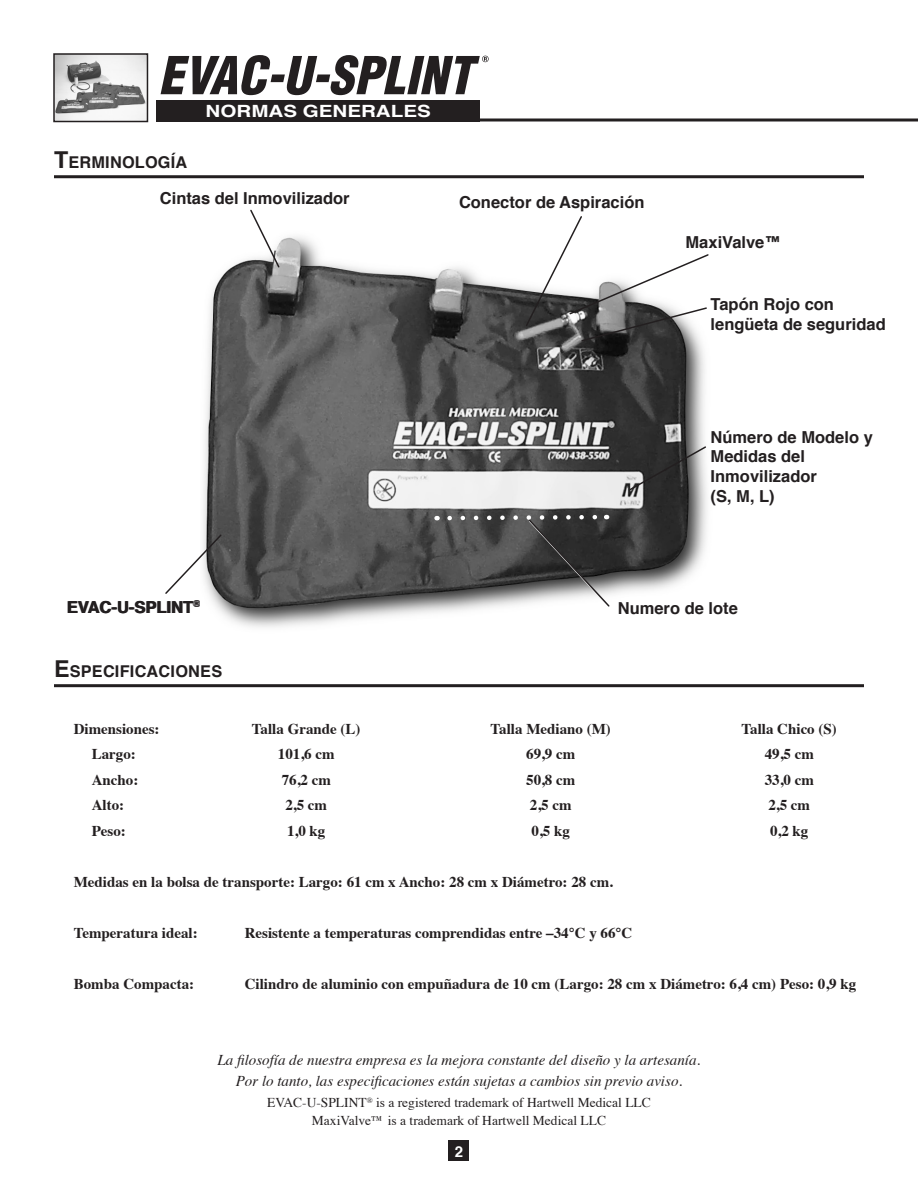
<style>
.page{position:relative;width:918px;height:1188px;background:#fff}
.page>*{position:absolute;margin:0;border:0;box-sizing:border-box;transform-origin:0 0}
.t1{font:700 16.95px "Helvetica";color:#fff;scale:1.22 1}
.t2{font:700 16.5px/19.8px "Helvetica";color:#231f20}
.t3{font:700 16.35px "Helvetica";letter-spacing:.015em;color:#231f20}
.t4{font:700 15px "Times";color:#231f20}
.t5{font:italic 15px "Times";color:#231f20}
.t6{font:700 15px "Helvetica";color:#fff}
.t7{font:13.5px "Times";color:#231f20}
.s1{font-size:23.25px}
</style>
<div class="page">
<div style="left:449px;top:1141px;width:20px;height:20px;background:#231f20"></div>
<img style="left:56px;top:56px;width:89px;height:63px">
<div style="left:53px;top:53px;width:95px;height:69px;border:2px solid #231f20"></div>
<div style="left:157px;top:100px;width:323px;height:22px;background:#231f20"></div>
<svg style="left:161px;top:55px;width:328px;height:40px"></svg>
<svg style="left:156px;top:118px;width:762px;height:4px;fill:#231f20"></svg>
<hr style="left:54px;top:175px;width:810px;height:3px;background:#231f20">
<hr style="left:54px;top:684px;width:810px;height:3px;background:#231f20">
<img style="left:203px;top:236px;width:504px;height:391px">
<svg style="left:249px;top:209px;width:32px;height:60px"></svg>
<svg style="left:524px;top:216px;width:185px;height:127px"></svg>
<svg style="left:627px;top:445px;width:80px;height:47px;background:#565656"></svg>
<svg style="left:165px;top:533px;width:58px;height:62px"></svg>
<svg style="left:445px;top:513px;width:166px;height:96px;background:#626262"></svg>
<p class="t3" style="left:54px;top:150px;width:135px"><span class="s1">T</span>ERMINOLOGÍA</p>
<p class="t1" style="left:206px;top:97px;width:186px">NORMAS GENERALES</p>
<p class="t2" style="left:160px;top:188px;width:191px">Cintas del Inmovilizador</p>
<p class="t2" style="left:459px;top:192px;width:187px">Conector de Aspiración</p>
<p class="t2" style="left:686px;top:232px;width:97px">MaxiValve™</p>
<p class="t2" style="left:711px;top:294px;width:125px">Tapón Rojo con</p>
<p class="t2" style="left:711px;top:314px;width:177px">lengüeta de seguridad</p>
<p class="t2" style="left:67px;top:597px;width:135px">EVAC-U-SPLINT<sup>®</sup></p>
<p class="t3" style="left:54px;top:658px;width:170px"><span class="s1">E</span>SPECIFICACIONES</p>
<p class="t2" style="left:711px;top:427px;width:164px">Número de Modelo y<br>Medidas del</p>
<p class="t2" style="left:711px;top:467px;width:108px">Inmovilizador</p>
<p class="t2" style="left:711px;top:487px;width:66px">(S, M, L)</p>
<p class="t2" style="left:618px;top:598px;width:122px">Numero de lote</p>
<p class="t4" style="left:74px;top:714px;width:87px">Dimensiones:</p>
<p class="t4" style="left:252px;top:714px;width:110px">Talla Grande (L)</p>
<p class="t4" style="left:491px;top:714px;width:122px">Talla Mediano (M)</p>
<p class="t4" style="left:742px;top:714px;width:97px">Talla Chico (S)</p>
<p class="t4" style="left:92px;top:740px;width:46px">Largo:</p>
<p class="t4" style="left:278px;top:740px;width:58px">101,6 cm</p>
<p class="t4" style="left:526px;top:740px;width:51px">69,9 cm</p>
<p class="t4" style="left:765px;top:740px;width:51px">49,5 cm</p>
<p class="t4" style="left:92px;top:765px;width:48px">Ancho:</p>
<p class="t4" style="left:282px;top:765px;width:51px">76,2 cm</p>
<p class="t4" style="left:526px;top:765px;width:51px">50,8 cm</p>
<p class="t4" style="left:765px;top:765px;width:51px">33,0 cm</p>
<p class="t4" style="left:92px;top:791px;width:34px">Alto:</p>
<p class="t4" style="left:285px;top:791px;width:43px">2,5 cm</p>
<p class="t4" style="left:530px;top:791px;width:43px">2,5 cm</p>
<p class="t4" style="left:768px;top:791px;width:43px">2,5 cm</p>
<p class="t4" style="left:92px;top:816px;width:36px">Peso:</p>
<p class="t4" style="left:287px;top:816px;width:40px">1,0 kg</p>
<p class="t4" style="left:532px;top:816px;width:40px">0,5 kg</p>
<p class="t4" style="left:770px;top:816px;width:40px">0,2 kg</p>
<p class="t4" style="left:74px;top:867px;width:541px">Medidas en la bolsa de transporte: Largo: 61 cm x Ancho: 28 cm x Diámetro: 28 cm.</p>
<p class="t4" style="left:74px;top:918px;width:126px">Temperatura ideal:</p>
<p class="t4" style="left:245px;top:918px;width:389px">Resistente a temperaturas comprendidas entre –34°C y 66°C</p>
<p class="t4" style="left:74px;top:969px;width:122px">Bomba Compacta:</p>
<p class="t4" style="left:245px;top:969px;width:613px">Cilindro de aluminio con empuñadura de 10 cm (Largo: 28 cm x Diámetro: 6,4 cm) Peso: 0,9 kg</p>
<p class="t5" style="left:218px;top:1047px;width:484px">La filosofía de nuestra empresa es la mejora constante del diseño y la artesanía.</p>
<p class="t5" style="left:236px;top:1068px;width:448px">Por lo tanto, las especificaciones están sujetas a cambios sin previo aviso.</p>
<p class="t7" style="left:267px;top:1090px;width:385px">EVAC-U-SPLINT<sup>®</sup> is a registered trademark of Hartwell Medical LLC</p>
<p class="t7" style="left:312px;top:1108px;width:296px">MaxiValve™ is a trademark of Hartwell Medical LLC</p>
<p class="t6" style="left:455px;top:1139px;width:10px">2</p>
</div>
